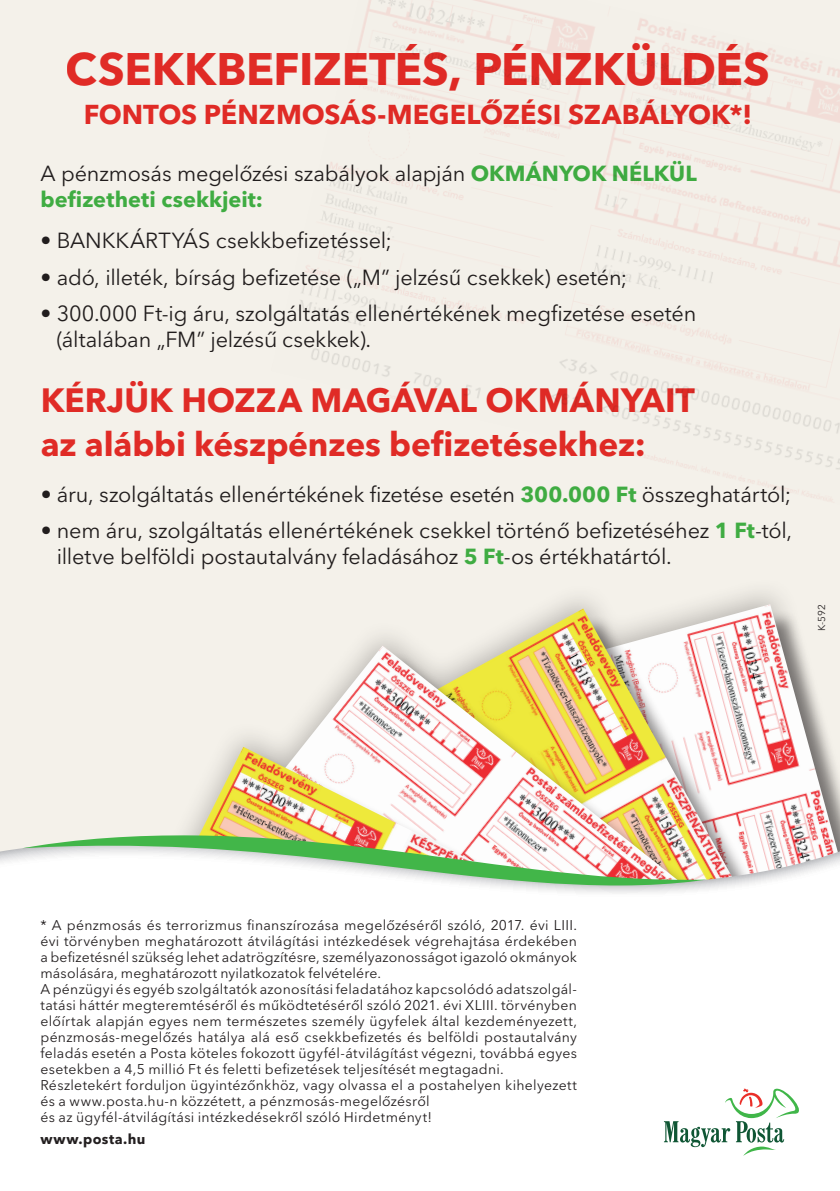
<style>
.page{position:relative;width:840px;height:1191px;background:#fff}
.page>*{position:absolute;margin:0;border:0;box-sizing:border-box;transform-origin:0 0}
.t1{font:700 45.2px "Avenir Next LT Pro";letter-spacing:-.005em;color:#eb2e2a}
.t2{font:700 33.4px/43.4px "Avenir Next LT Pro";letter-spacing:-.005em;color:#eb2e2a}
.t3{font:700 27px "Avenir Next LT Pro";letter-spacing:-.005em;color:#eb2e2a}
.t4{font:21.6px/26px "Avenir Next LT Pro";letter-spacing:-.01em;color:#231f20}
.t5{font:14px/16px "Avenir Next LT Pro";letter-spacing:.02em;color:#231f20}
.t6{font:700 14px "Avenir Next LT Pro";letter-spacing:.035em;color:#231f20}
.t7{font:10px "Avenir Next";color:#231f20}
.s1{font-weight:700;color:#42b649}
</style>
<div class="page">
<div style="left:0;top:0;width:839px;height:964px;background:#f4f1ea"></div>
<img style="left:367px;top:608px;width:435px;height:37px">
<img style="left:231px;top:645px;width:608px;height:197px">
<img style="left:186px;top:747px;width:588px;height:95px">
<svg style="left:0;top:842px;width:839px;height:122px;background:#fcfafa"></svg>
<svg style="left:22px;top:835px;width:685px;height:50px"></svg>
<svg style="left:664px;top:1088px;width:135px;height:68px"></svg>
<img style="left:298px;top:0;width:541px;height:501px">
<h1 class="t1" style="left:66px;top:42px;width:705px">CSEKKBEFIZETÉS, PÉNZKÜLDÉS</h1>
<h3 class="t3" style="left:83px;top:98px;width:669px">FONTOS PÉNZMOSÁS-MEGELŐZÉSI SZABÁLYOK*!</h3>
<h3 class="t4" style="left:40px;top:160px;width:657px">A pénzmosás megelőzési szabályok alapján <span class="s1">OKMÁNYOK NÉLKÜL befizetheti csekkjeit:</span></h3>
<h3 class="t4" style="left:40px;top:228px;width:353px">• BANKKÁRTYÁS csekkbefizetéssel;</h3>
<h3 class="t4" style="left:40px;top:264px;width:588px">• adó, illeték, bírság befizetése („M” jelzésű csekkek) esetén;</h3>
<h3 class="t4" style="left:57px;top:300px;width:640px;text-indent:-16px">• 300.000 Ft-ig áru, szolgáltatás ellenértékének megfizetése esetén (általában „FM” jelzésű csekkek).</h3>
<h2 class="t2" style="left:40px;top:378px;width:655px">KÉRJÜK HOZZA MAGÁVAL OKMÁNYAIT az alábbi készpénzes befizetésekhez:</h2>
<h3 class="t4" style="left:40px;top:481px;width:752px">• áru, szolgáltatás ellenértékének fizetése esetén <span class="s1">300.000 Ft</span> összeghatártól;</h3>
<h3 class="t4" style="left:57px;top:517px;width:736px;text-indent:-16px">• nem áru, szolgáltatás ellenértékének csekkel történő befizetéséhez <span class="s1">1 Ft</span>-tól, illetve belföldi postautalvány feladásához <span class="s1">5 Ft</span>-os értékhatártól.</h3>
<p class="t7" style="left:812px;top:631px;width:28px;rotate:-90deg">K-592</p>
<p class="t5" style="left:40px;top:917px;width:537px">* A pénzmosás és terrorizmus finanszírozása megelőzéséről szóló, 2017. évi LIII. évi törvényben meghatározott átvilágítási intézkedések végrehajtása érdekében a befizetésnél szükség lehet adatrögzítésre, személyazonosságot igazoló okmányok másolására, meghatározott nyilatkozatok felvételére.<br>A pénzügyi és egyéb szolgáltatók azonosítási feladatához kapcsolódó adatszolgál&shy;tatási háttér megteremtéséről és működtetéséről szóló 2021. évi XLIII. törvényben előírtak alapján egyes nem természetes személy ügyfelek által kezdeményezett, pénzmosás-megelőzés hatálya alá eső csekkbefizetés és belföldi postautalvány feladás esetén a Posta köteles fokozott ügyfél-átvilágítást végezni, továbbá egyes esetekben a 4,5 millió Ft és feletti befizetések teljesítését megtagadni.<br>Részletekért forduljon ügyintézőnkhöz, vagy olvassa el a postahelyen kihelyezett és a www.posta.hu-n közzétett, a pénzmosás-megelőzésről<br>és az ügyfél-átvilágítási intézkedésekről szóló Hirdetményt!</p>
<p class="t6" style="left:40px;top:1130px;width:106px">www.posta.hu</p>
</div>
